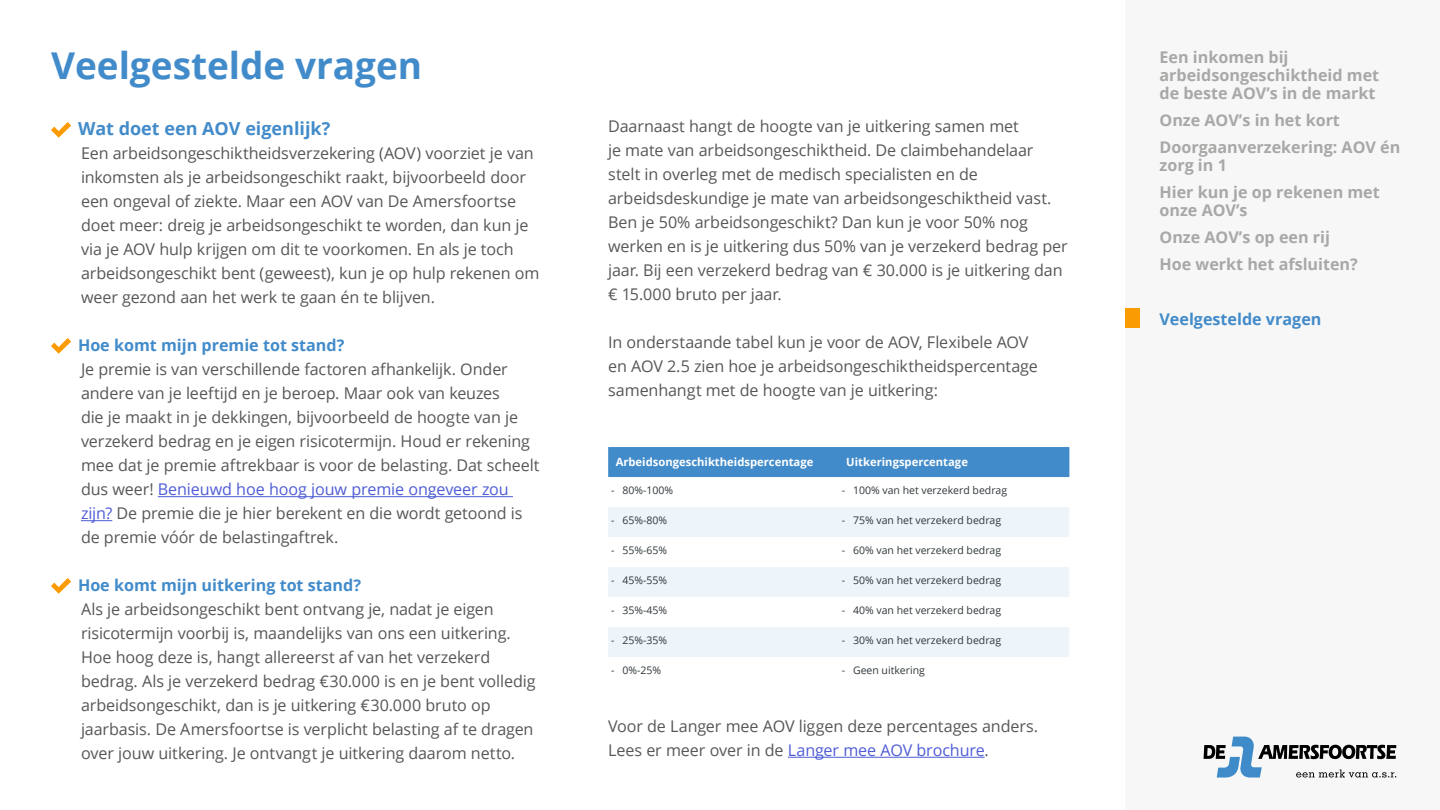
<style>
.page{position:relative;width:1440px;height:810px;background:#fff}
.page>*{position:absolute;margin:0;border:0;box-sizing:border-box;transform-origin:0 0}
.t1{font:700 36.97px "Open Sans";color:#428bca}
.subsubkop_blauw_24pt{font:700 18px "Open Sans";color:#428bca}
.bodytext_inspringen{font:16.12px/24px "Open Sans";letter-spacing:-.005em;color:#575756}
.INH-GRIJS-Bold-_Head{font:700 16.12px/18px "Open Sans";color:#a8a8a7}
.subsubkop_blauw_24pt-2{font:700 16.12px "Open Sans";color:#428bca}
.INH-BLAUW-BOLD-HEADE{font:700 16.12px "Open Sans";color:#428bca}
.INH-BLAUW-Submenu{font:700 16.12px "Open Sans";color:#a8a8a7}
.Koptekst_tabel{font:700 11.25px "Open Sans";color:#fff}
.t2{font:10.5px "Open Sans";color:#30383b}
.s1{color:#4f5cd6}
</style>
<div class="page">
<div style="left:1125px;top:0;width:315px;height:810px;background:#f7f7f7"></div>
<svg style="left:1204px;top:737px;width:192px;height:41px"></svg>
<hr style="left:788px;top:757px;width:197px;height:1px;background:#4f5cd6">
<div style="left:608px;top:447px;width:461px;height:30px;background:#428bca"></div>
<svg style="left:608px;top:507px;width:461px;height:150px;fill:#eef5fa"></svg>
<hr style="left:158px;top:496px;width:355px;height:1px;background:#4f5cd6">
<hr style="left:81px;top:520px;width:31px;height:1px;background:#4f5cd6">
<svg style="left:51px;top:122px;width:20px;height:16px"></svg>
<svg style="left:51px;top:338px;width:20px;height:16px"></svg>
<svg style="left:51px;top:578px;width:20px;height:16px"></svg>
<div style="left:1125px;top:308px;width:15px;height:20px;background:#fb9b02"></div>
<p class="t1" style="left:51px;top:40px;width:373px">Veelgestelde vragen</p>
<p class="subsubkop_blauw_24pt" style="left:78px;top:116px;width:254px">Wat doet een AOV eigenlijk?</p>
<p class="bodytext_inspringen" style="left:81px;top:141px;width:460px">Een arbeidsongeschiktheidsverzekering (AOV) voorziet je van inkomsten als je arbeidsongeschikt raakt, bijvoorbeeld door een ongeval of ziekte. Maar een AOV van De Amersfoortse doet meer: dreig je arbeidsongeschikt te worden, dan kun je via je AOV hulp krijgen om dit te voorkomen. En als je toch arbeidsongeschikt bent (geweest), kun je op hulp rekenen om weer gezond aan het werk te gaan én te blijven.</p>
<p class="subsubkop_blauw_24pt-2" style="left:78px;top:334px;width:268px">Hoe komt mijn premie tot stand?</p>
<p class="bodytext_inspringen" style="left:81px;top:357px;width:460px">Je premie is van verschillende factoren afhankelijk. Onder andere van je leeftijd en je beroep. Maar ook van keuzes<br>die je maakt in je dekkingen, bijvoorbeeld de hoogte van je verzekerd bedrag en je eigen risicotermijn. Houd er rekening mee dat je premie aftrekbaar is voor de belasting. Dat scheelt dus weer! <span class="s1">Benieuwd hoe hoog jouw premie ongeveer zou zijn?</span> De premie die je hier berekent en die wordt getoond is de premie vóór de belastingaftrek.</p>
<p class="subsubkop_blauw_24pt-2" style="left:78px;top:574px;width:285px">Hoe komt mijn uitkering tot stand?</p>
<p class="bodytext_inspringen" style="left:81px;top:597px;width:456px">Als je arbeidsongeschikt bent ontvang je, nadat je eigen risicotermijn voorbij is, maandelijks van ons een uitkering.<br>Hoe hoog deze is, hangt allereerst af van het verzekerd bedrag. Als je verzekerd bedrag €30.000 is en je bent volledig arbeidsongeschikt, dan is je uitkering €30.000 bruto op jaarbasis. De Amersfoortse is verplicht belasting af te dragen over jouw uitkering. Je ontvangt je uitkering daarom netto.</p>
<p class="bodytext_inspringen" style="left:608px;top:114px;width:461px">Daarnaast hangt de hoogte van je uitkering samen met<br>je mate van arbeidsongeschiktheid. De claimbehandelaar stelt in overleg met de medisch specialisten en de arbeidsdeskundige je mate van arbeidsongeschiktheid vast.<br>Ben je 50% arbeidsongeschikt? Dan kun je voor 50% nog werken en is je uitkering dus 50% van je verzekerd bedrag per jaar. Bij een verzekerd bedrag van € 30.000 is je uitkering dan € 15.000 bruto per jaar.</p>
<p class="bodytext_inspringen" style="left:608px;top:330px;width:431px">In onderstaande tabel kun je voor de AOV, Flexibele AOV en AOV 2.5 zien hoe je arbeidsongeschiktheidspercentage samenhangt met de hoogte van je uitkering:</p>
<p class="Koptekst_tabel" style="left:616px;top:454px;width:199px">Arbeidsongeschiktheidspercentage</p>
<p class="Koptekst_tabel" style="left:846px;top:454px;width:123px">Uitkeringspercentage</p>
<p class="t2" style="left:611px;top:483px;width:63px">- 80%-100%</p>
<p class="t2" style="left:842px;top:483px;width:167px">- 100% van het verzekerd bedrag</p>
<p class="t2" style="left:611px;top:513px;width:57px">- 65%-80%</p>
<p class="t2" style="left:842px;top:513px;width:161px">- 75% van het verzekerd bedrag</p>
<p class="t2" style="left:611px;top:543px;width:57px">- 55%-65%</p>
<p class="t2" style="left:842px;top:543px;width:161px">- 60% van het verzekerd bedrag</p>
<p class="t2" style="left:611px;top:573px;width:57px">- 45%-55%</p>
<p class="t2" style="left:842px;top:573px;width:161px">- 50% van het verzekerd bedrag</p>
<p class="t2" style="left:611px;top:603px;width:57px">- 35%-45%</p>
<p class="t2" style="left:842px;top:603px;width:161px">- 40% van het verzekerd bedrag</p>
<p class="t2" style="left:611px;top:633px;width:57px">- 25%-35%</p>
<p class="t2" style="left:842px;top:633px;width:161px">- 30% van het verzekerd bedrag</p>
<p class="t2" style="left:611px;top:663px;width:51px">- 0%-25%</p>
<p class="t2" style="left:842px;top:663px;width:85px">- Geen uitkering</p>
<p class="bodytext_inspringen" style="left:608px;top:714px;width:432px">Voor de Langer mee AOV liggen deze percentages anders.<br>Lees er meer over in de <span class="s1">Langer mee AOV brochure</span>.</p>
<p class="INH-GRIJS-Bold-_Head" style="left:1160px;top:48px;width:221px">Een inkomen bij arbeidsongeschiktheid met de beste AOV’s in de markt</p>
<p class="INH-GRIJS-Bold-_Head" style="left:1160px;top:111px;width:182px">Onze AOV’s in het kort</p>
<p class="INH-GRIJS-Bold-_Head" style="left:1160px;top:138px;width:242px">Doorgaanverzekering: AOV én zorg in 1</p>
<p class="INH-GRIJS-Bold-_Head" style="left:1160px;top:183px;width:222px">Hier kun je op rekenen met onze AOV’s</p>
<p class="INH-BLAUW-Submenu" style="left:1160px;top:226px;width:172px">Onze AOV’s op een rij</p>
<p class="INH-GRIJS-Bold-_Head" style="left:1160px;top:255px;width:200px">Hoe werkt het afsluiten?</p>
<p class="INH-BLAUW-BOLD-HEADE" style="left:1160px;top:307px;width:163px">Veelgestelde vragen</p>
</div>
